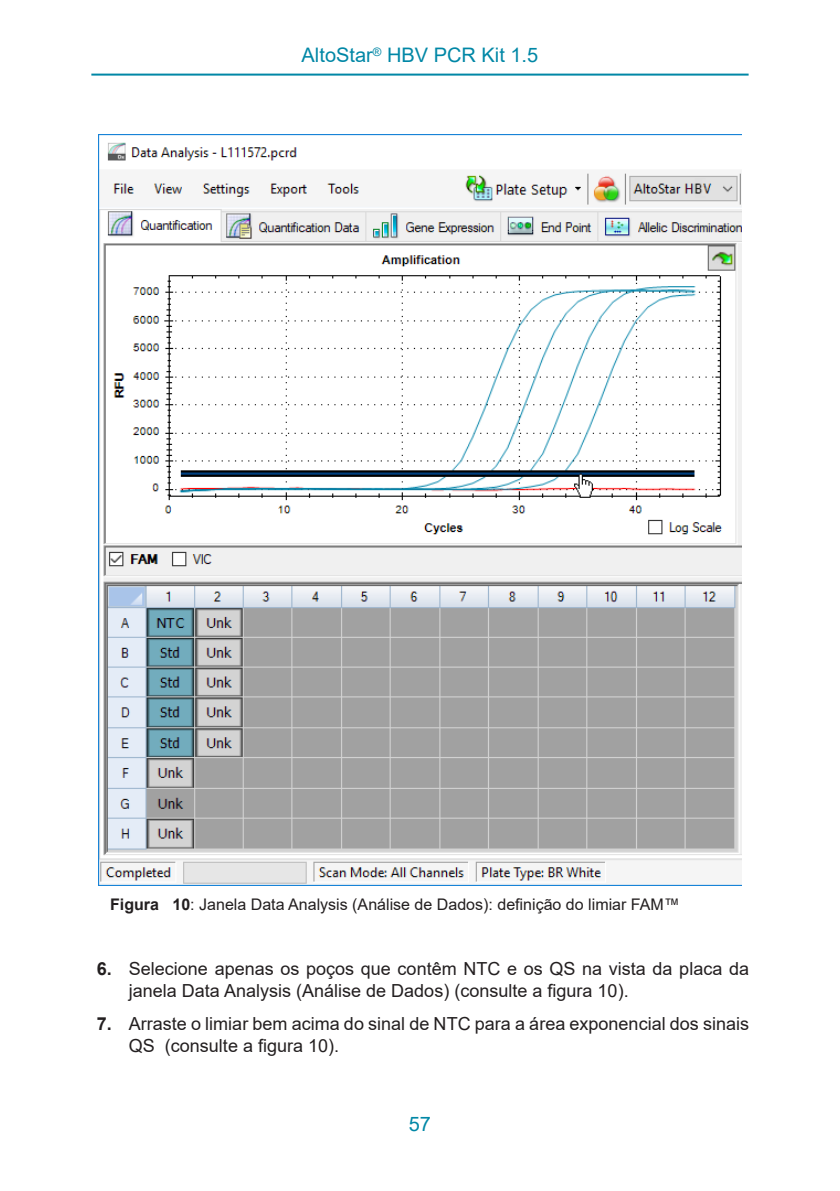
<style>
.page{position:relative;width:840px;height:1191px;background:#fff}
.page>*{position:absolute;margin:0;border:0;box-sizing:border-box;transform-origin:0 0}
.Seitenkopf{font:20px "Arial";color:#0087a6}
.t1{font:18px/22px "Arial";color:#231f20}
.Titel{font:16px "Arial";color:#231f20}
.s1{font-weight:700}
</style>
<div class="page">
<hr style="left:91px;top:74px;width:657px;height:2px;background:#0087a6">
<img style="left:99px;top:134px;width:641px;height:751px">
<p class="Seitenkopf" style="left:301px;top:41px;width:238px">AltoStar<sup>®</sup> HBV PCR Kit 1.5</p>
<p class="Titel" style="left:110px;top:893px;width:571px"><span class="s1">Figura 10</span>: Janela Data Analysis (Análise de Dados): definição do limiar FAM™</p>
<p class="t1" style="left:129px;top:957px;width:621px;text-indent:-32px"><span class="s1">6.</span> Selecione apenas os poços que contêm NTC e os QS na vista da placa da janela Data Analysis (Análise de Dados) (consulte a figura 10).</p>
<p class="t1" style="left:129px;top:1012px;width:621px;text-indent:-32px"><span class="s1">7.</span> Arraste o limiar bem acima do sinal de NTC para a área exponencial dos sinais<br>QS (consulte a figura 10).</p>
<p class="Seitenkopf" style="left:408px;top:1110px;width:24px">57</p>
</div>
